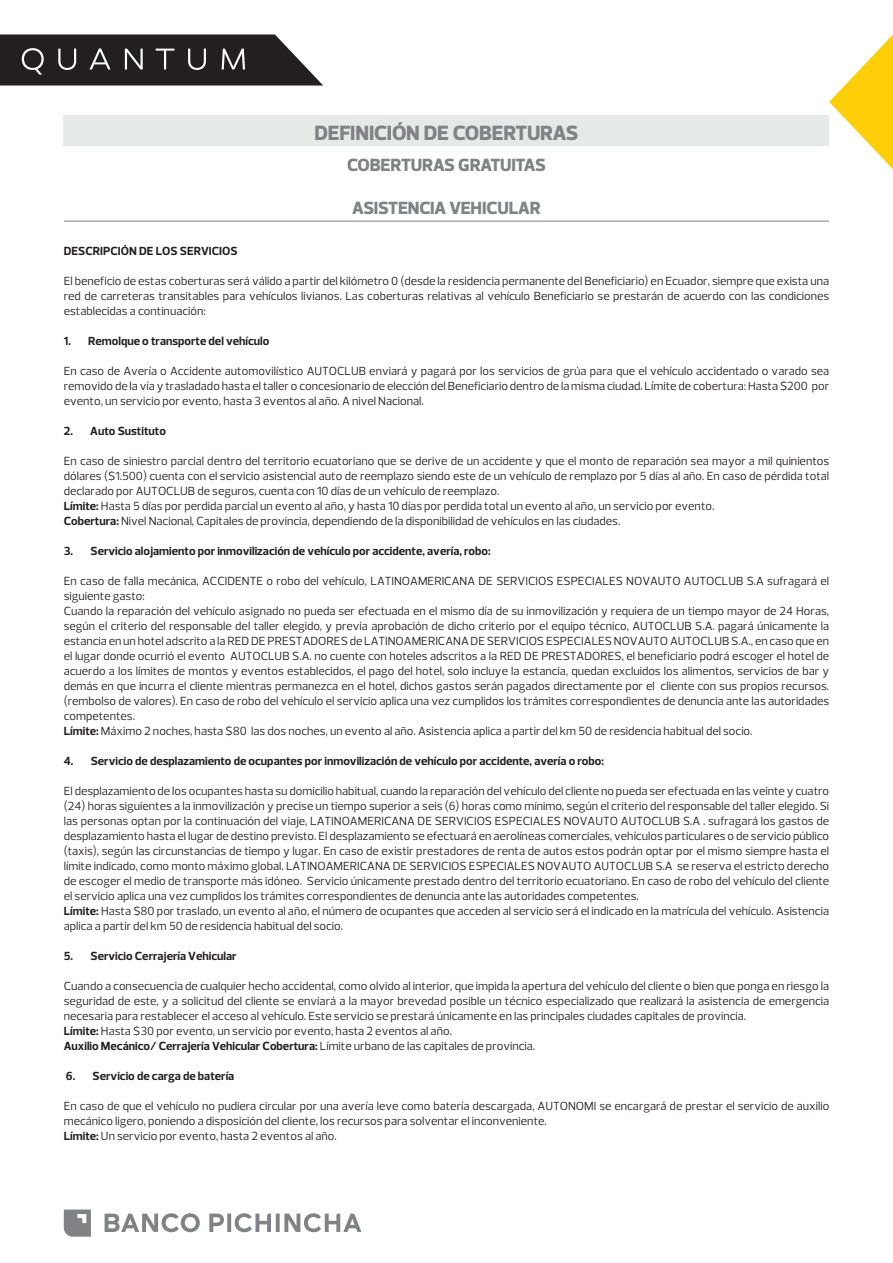
<style>
.page{position:relative;width:893px;height:1263px;background:#fff}
.page>*{position:absolute;margin:0;border:0;box-sizing:border-box;transform-origin:0 0}
.t1{font:700 expanded 21px "Prelo";letter-spacing:-.01em;color:#808285}
.t2{font:700 expanded 18px "Prelo";letter-spacing:-.015em;color:#808285}
.t3{font:12px/15px "Prelo";color:#231f20}
.t4{font:700 12px "Prelo";color:#231f20}
.s1{font-weight:700}
</style>
<div class="page">
<div style="left:64px;top:116px;width:765px;height:30px;background:#e5eae7"></div>
<svg style="left:829px;top:34px;width:64px;height:135px"></svg>
<svg style="left:0;top:34px;width:323px;height:52px;background:#423e3f"></svg>
<svg style="left:105px;top:1213px;width:256px;height:19px"></svg>
<svg style="left:64px;top:1209px;width:27px;height:28px"></svg>
<hr style="left:64px;top:221px;width:765px;height:1px;background:#808285">
<h1 class="t1" style="left:314px;top:120px;width:266px">DEFINICIÓN DE COBERTURAS</h1>
<h2 class="t2" style="left:347px;top:154px;width:200px">COBERTURAS GRATUITAS</h2>
<h2 class="t2" style="left:352px;top:197px;width:190px">ASISTENCIA VEHICULAR</h2>
<p class="t4" style="left:64px;top:243px;width:175px">DESCRIPCIÓN DE LOS SERVICIOS</p>
<p class="t3" style="left:64px;top:273px;width:767px;text-align:justify">El beneficio de estas coberturas será válido a partir del kilómetro 0 (desde la residencia permanente del Beneficiario) en Ecuador, siempre que exista una red de carreteras transitables para vehículos livianos. Las coberturas relativas al vehículo Beneficiario se prestarán de acuerdo con las condiciones establecidas a continuación:</p>
<p class="t4" style="left:64px;top:333px;width:207px">1. Remolque o transporte del vehículo</p>
<p class="t3" style="left:64px;top:363px;width:767px;text-align:justify">En caso de Avería o Accidente automovilístico AUTOCLUB enviará y pagará por los servicios de grúa para que el vehículo accidentado o varado sea removido de la vía y trasladado hasta el taller o concesionario de elección del Beneficiario dentro de la misma ciudad. Límite de cobertura: Hasta $200 por evento, un servicio por evento, hasta 3 eventos al año. A nivel Nacional.</p>
<p class="t4" style="left:64px;top:423px;width:104px">2. Auto Sustituto</p>
<p class="t3" style="left:64px;top:453px;width:767px">En caso de siniestro parcial dentro del territorio ecuatoriano que se derive de un accidente y que el monto de reparación sea mayor a mil quinientos dólares ($1.500) cuenta con el servicio asistencial auto de reemplazo siendo este de un vehículo de remplazo por 5 días al año. En caso de pérdida total declarado por AUTOCLUB de seguros, cuenta con 10 días de un vehículo de reemplazo.<br><span class="s1">Límite:</span> Hasta 5 días por perdida parcial un evento al año, y hasta 10 días por perdida total un evento al año, un servicio por evento.<br><span class="s1">Cobertura:</span> Nivel Nacional, Capitales de provincia, dependiendo de la disponibilidad de vehículos en las ciudades.</p>
<p class="t4" style="left:64px;top:543px;width:428px">3. Servicio alojamiento por inmovilización de vehículo por accidente, avería, robo:</p>
<p class="t3" style="left:64px;top:573px;width:767px">En caso de falla mecánica, ACCIDENTE o robo del vehículo, LATINOAMERICANA DE SERVICIOS ESPECIALES NOVAUTO AUTOCLUB S.A sufragará el siguiente gasto:<br>Cuando la reparación del vehículo asignado no pueda ser efectuada en el mismo día de su inmovilización y requiera de un tiempo mayor de 24 Horas, según el criterio del responsable del taller elegido, y previa aprobación de dicho criterio por el equipo técnico, AUTOCLUB S.A. pagará únicamente la estancia en un hotel adscrito a la RED DE PRESTADORES de LATINOAMERICANA DE SERVICIOS ESPECIALES NOVAUTO AUTOCLUB S.A., en caso que en el lugar donde ocurrió el evento AUTOCLUB S.A. no cuente con hoteles adscritos a la RED DE PRESTADORES, el beneficiario podrá escoger el hotel de acuerdo a los límites de montos y eventos establecidos, el pago del hotel, solo incluye la estancia, quedan excluidos los alimentos, servicios de bar y demás en que incurra el cliente mientras permanezca en el hotel, dichos gastos serán pagados directamente por el cliente con sus propios recursos. (rembolso de valores). En caso de robo del vehículo el servicio aplica una vez cumplidos los trámites correspondientes de denuncia ante las autoridades competentes.<br><span class="s1">Límite:</span> Máximo 2 noches, hasta $80 las dos noches, un evento al año. Asistencia aplica a partir del km 50 de residencia habitual del socio.</p>
<p class="t4" style="left:64px;top:753px;width:542px">4. Servicio de desplazamiento de ocupantes por inmovilización de vehículo por accidente, avería o robo:</p>
<p class="t3" style="left:64px;top:783px;width:767px">El desplazamiento de los ocupantes hasta su domicilio habitual, cuando la reparación del vehículo del cliente no pueda ser efectuada en las veinte y cuatro (24) horas siguientes a la inmovilización y precise un tiempo superior a seis (6) horas como mínimo, según el criterio del responsable del taller elegido. Si las personas optan por la continuación del viaje, LATINOAMERICANA DE SERVICIOS ESPECIALES NOVAUTO AUTOCLUB S.A . sufragará los gastos de desplazamiento hasta el lugar de destino previsto. El desplazamiento se efectuará en aerolíneas comerciales, vehículos particulares o de servicio público (taxis), según las circunstancias de tiempo y lugar. En caso de existir prestadores de renta de autos estos podrán optar por el mismo siempre hasta el límite indicado, como monto máximo global. LATINOAMERICANA DE SERVICIOS ESPECIALES NOVAUTO AUTOCLUB S.A se reserva el estricto derecho de escoger el medio de transporte más idóneo. Servicio únicamente prestado dentro del territorio ecuatoriano. En caso de robo del vehículo del cliente el servicio aplica una vez cumplidos los trámites correspondientes de denuncia ante las autoridades competentes.<br><span class="s1">Límite:</span> Hasta $80 por traslado, un evento al año, el número de ocupantes que acceden al servicio será el indicado en la matrícula del vehículo. Asistencia aplica a partir del km 50 de residencia habitual del socio.</p>
<p class="t4" style="left:64px;top:948px;width:174px">5. Servicio Cerrajería Vehicular</p>
<p class="t3" style="left:64px;top:978px;width:767px">Cuando a consecuencia de cualquier hecho accidental, como olvido al interior, que impida la apertura del vehículo del cliente o bien que ponga en riesgo la seguridad de este, y a solicitud del cliente se enviará a la mayor brevedad posible un técnico especializado que realizará la asistencia de emergencia necesaria para restablecer el acceso al vehículo. Este servicio se prestará únicamente en las principales ciudades capitales de provincia.<br><span class="s1">Límite:</span> Hasta $30 por evento, un servicio por evento, hasta 2 eventos al año.<br><span class="s1">Auxilio Mecánico/ Cerrajería Vehicular Cobertura:</span> Límite urbano de las capitales de provincia.</p>
<p class="t4" style="left:66px;top:1068px;width:170px">6. Servicio de carga de batería</p>
<p class="t3" style="left:64px;top:1098px;width:767px">En caso de que el vehículo no pudiera circular por una avería leve como batería descargada, AUTONOMI se encargará de prestar el servicio de auxilio mecánico ligero, poniendo a disposición del cliente, los recursos para solventar el inconveniente.<br><span class="s1">Límite:</span> Un servicio por evento, hasta 2 eventos al año.</p>
</div>
